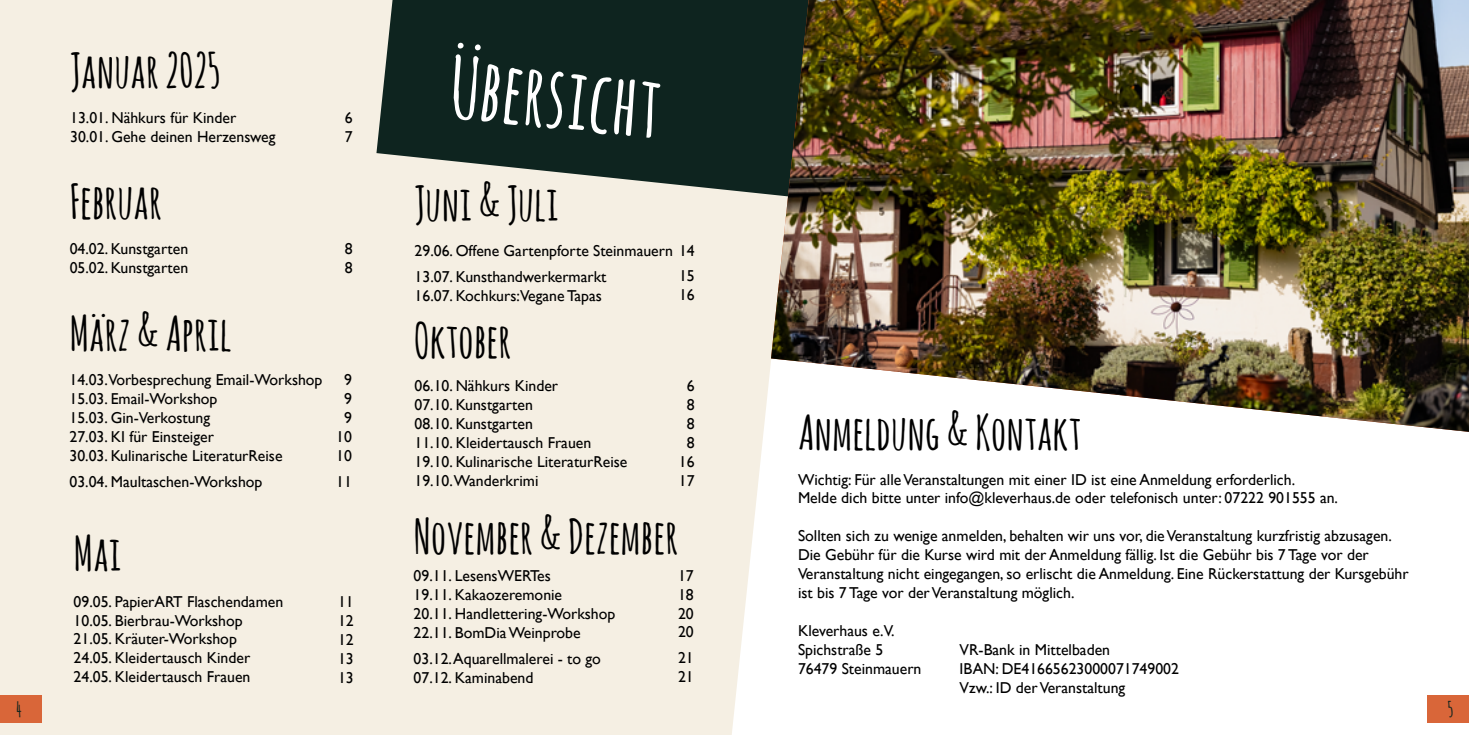
<style>
.page{position:relative;width:1469px;height:735px;background:#fff}
.page>*{position:absolute;margin:0;border:0;box-sizing:border-box;transform-origin:0 0}
.t1{font:700 84px "Amatic SC";color:#fff}
.t2{font:700 47.25px "Amatic SC";color:#000}
.t3{font:700 21px "Amatic SC";color:#0e241f}
.t4{font:15.75px/18.9px "Gill Sans";color:#000}
</style>
<div class="page">
<div style="left:0;top:0;width:771px;height:734px;background:#f5efe3"></div>
<svg style="left:376px;top:0;width:395px;height:212px;background:#3c4c46"></svg>
<div style="left:1427px;top:694px;width:41px;height:28px;background:#d96639"></div>
<div style="left:0;top:694px;width:42px;height:28px;background:#d96639"></div>
<img style="left:771px;top:0;width:697px;height:431px">
<h2 class="t2" style="left:70px;top:36px;width:152px">Januar 2025</h2>
<p class="t4" style="left:70px;top:108px;width:207px">13.01. Nähkurs für Kinder<br>30.01. Gehe deinen Herzensweg</p>
<p class="t4" style="left:345px;top:108px;width:9px">6<br>7</p>
<h2 class="t2" style="left:70px;top:167px;width:94px">Februar</h2>
<p class="t4" style="left:70px;top:239px;width:120px">04.02. Kunstgarten<br>05.02. Kunstgarten</p>
<p class="t4" style="left:345px;top:239px;width:9px">8<br>8</p>
<h2 class="t2" style="left:70px;top:299px;width:164px">März &amp; April</h2>
<p class="t4" style="left:70px;top:370px;width:254px">14.03.Vorbesprechung Email-Workshop<br>15.03. Email-Workshop<br>15.03. Gin-Verkostung<br>27.03. KI für Einsteiger<br>30.03. Kulinarische LiteraturReise</p>
<p class="t4" style="left:70px;top:471px;width:194px">03.04. Maultaschen-Workshop</p>
<p class="t4" style="left:336px;top:370px;width:17px;text-align:center">9<br>9<br>9<br>10<br>10</p>
<p class="t4" style="left:336px;top:471px;width:17px">11</p>
<h2 class="t2" style="left:74px;top:520px;width:49px">Mai</h2>
<p class="t4" style="left:74px;top:591px;width:211px">09.05. PapierART Flaschendamen<br>10.05. Bierbrau-Workshop<br>21.05. Kräuter-Workshop<br>24.05. Kleidertausch Kinder<br>24.05. Kleidertausch Frauen</p>
<p class="t4" style="left:338px;top:591px;width:17px;text-align:justify">11<br>12<br>12<br>13<br>13</p>
<h1 class="t1" style="left:456px;top:26px;width:213px;rotate:6deg">Übersicht</h1>
<h2 class="t2" style="left:414px;top:170px;width:146px">Juni &amp; Juli</h2>
<p class="t4" style="left:414px;top:238px;width:282px;line-height:25.9px">29.06. Offene Gartenpforte Steinmauern 14<br>13.07. Kunsthandwerkermarkt</p>
<p class="t4" style="left:414px;top:286px;width:189px">16.07. Kochkurs:Vegane Tapas</p>
<p class="t4" style="left:679px;top:266px;width:17px">15<br>16</p>
<h2 class="t2" style="left:414px;top:307px;width:99px">Oktober</h2>
<p class="t4" style="left:414px;top:376px;width:214px">06.10. Nähkurs Kinder<br>07.10. Kunstgarten<br>08.10. Kunstgarten<br>11.10. Kleidertausch Frauen<br>19.10. Kulinarische LiteraturReise<br>19.10.Wanderkrimi</p>
<p class="t4" style="left:679px;top:376px;width:17px;text-align:center">6<br>8<br>8<br>8<br>16<br>17</p>
<h2 class="t2" style="left:413px;top:502px;width:266px">November &amp; Dezember</h2>
<p class="t4" style="left:413px;top:565px;width:203px">09.11. LesensWERTes<br>19.11. Kakaozeremonie<br>20.11. Handlettering-Workshop<br>22.11. BomDia Weinprobe</p>
<p class="t4" style="left:413px;top:648px;width:189px">03.12. Aquarellmalerei - to go<br>07.12. Kaminabend</p>
<p class="t4" style="left:678px;top:565px;width:17px;text-align:justify">17<br>18<br>20<br>20</p>
<p class="t4" style="left:678px;top:648px;width:17px">21<br>21</p>
<h2 class="t2" style="left:798px;top:398px;width:285px">Anmeldung &amp; Kontakt</h2>
<p class="t4" style="left:798px;top:469px;width:541px">Wichtig: Für alle Veranstaltungen mit einer ID ist eine Anmeldung erforderlich.<br>Melde dich bitte unter info@kleverhaus.de oder telefonisch unter: 07222 901555 an.</p>
<p class="t4" style="left:798px;top:526px;width:612px">Sollten sich zu wenige anmelden, behalten wir uns vor, die Veranstaltung kurzfristig abzusagen.<br>Die Gebühr für die Kurse wird mit der Anmeldung fällig. Ist die Gebühr bis 7 Tage vor der Veranstaltung nicht eingegangen, so erlischt die Anmeldung. Eine Rückerstattung der Kursgebühr ist bis 7 Tage vor der Veranstaltung möglich.</p>
<p class="t4" style="left:798px;top:620px;width:125px">Kleverhaus e.V.<br>Spichstraße 5<br>76479 Steinmauern</p>
<p class="t4" style="left:959px;top:640px;width:221px">VR-Bank in Mittelbaden<br>IBAN: DE41665623000071749002<br>Vzw.: ID der Veranstaltung</p>
<h3 class="t3" style="left:16px;top:693px;width:7px">4</h3>
<h3 class="t3" style="left:1447px;top:693px;width:7px">5</h3>
</div>
